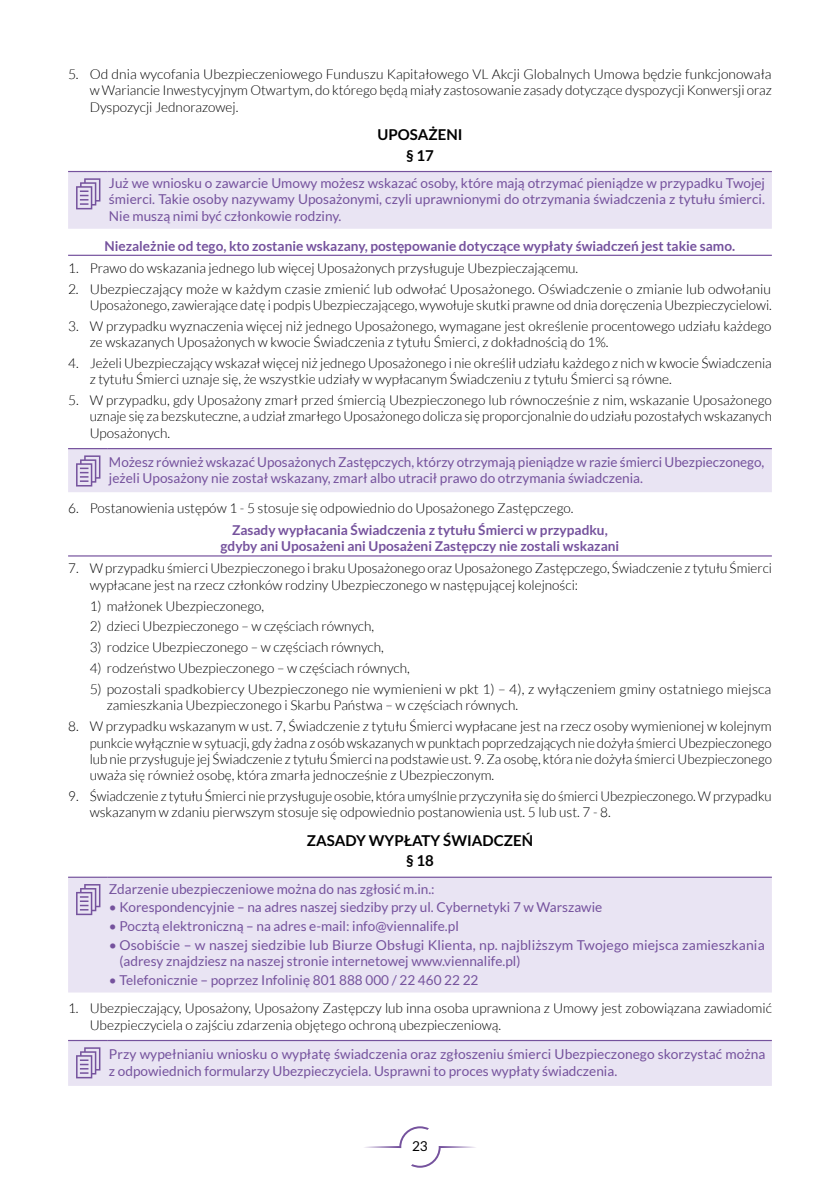
<style>
.page{position:relative;width:840px;height:1191px;background:#fff}
.page>*{position:absolute;margin:0;border:0;box-sizing:border-box;transform-origin:0 0}
.t1{font:700 15px/20.2px "Lato";color:#000;text-align:center}
.t2{font:300 13.6px/16.4px "Lato";color:#000}
.t3{font:13.6px/16.4px "Lato";color:#75529d}
.t4{font:700 13.6px/16.4px "Lato";color:#75529d;text-align:center}
.t5{font:13.6px "Lato";color:#000}
</style>
<div class="page">
<svg style="left:364px;top:1126px;width:112px;height:41px"></svg>
<hr style="left:68px;top:255px;width:703px;height:1px;background:#75529d">
<hr style="left:68px;top:555px;width:703px;height:1px;background:#75529d">
<div style="left:68px;top:172px;width:703px;height:57px;background:#e9e4f3"></div>
<hr style="left:108px;top:171px;width:663px;height:1px;background:#75529d">
<hr style="left:68px;top:171px;width:40px;height:1px;background:#75529d">
<svg style="left:76px;top:178px;width:24px;height:31px"></svg>
<div style="left:68px;top:448px;width:703px;height:44px;background:#e9e4f3"></div>
<div style="left:68px;top:878px;width:703px;height:114px;background:#e9e4f3"></div>
<hr style="left:68px;top:876px;width:40px;height:2px;background:#75529d">
<hr style="left:108px;top:876px;width:663px;height:2px;background:#75529d">
<svg style="left:76px;top:884px;width:24px;height:31px"></svg>
<div style="left:68px;top:1040px;width:703px;height:45px;background:#e9e4f3"></div>
<p class="t2" style="left:90px;top:66px;width:683px;text-align:justify;text-indent:-22px">5. Od dnia wycofania Ubezpieczeniowego Funduszu Kapitałowego VL Akcji Globalnych Umowa będzie funkcjonowała w Wariancie Inwestycyjnym Otwartym, do którego będą miały zastosowanie zasady dotyczące dyspozycji Konwersji oraz Dyspozycji Jednorazowej.</p>
<p class="t1" style="left:377px;top:125px;width:86px">UPOSAŻENI § 17</p>
<p class="t3" style="left:109px;top:175px;width:657px;text-align:justify">Już we wniosku o zawarcie Umowy możesz wskazać osoby, które mają otrzymać pieniądze w przypadku Twojej śmierci. Takie osoby nazywamy Uposażonymi, czyli uprawnionymi do otrzymania świadczenia z tytułu śmierci.<br>Nie muszą nimi być członkowie rodziny.</p>
<p class="t4" style="left:104px;top:237px;width:631px">Niezależnie od tego, kto zostanie wskazany, postępowanie dotyczące wypłaty świadczeń jest takie samo.</p>
<p class="t2" style="left:68px;top:260px;width:511px">1. Prawo do wskazania jednego lub więcej Uposażonych przysługuje Ubezpieczającemu.</p>
<p class="t2" style="left:68px;top:280px;width:704px;text-align:right">2. Ubezpieczający może w każdym czasie zmienić lub odwołać Uposażonego. Oświadczenie o zmianie lub odwołaniu<br>Uposażonego, zawierające datę i podpis Ubezpieczającego, wywołuje skutki prawne od dnia doręczenia Ubezpieczycielowi.</p>
<p class="t2" style="left:90px;top:318px;width:683px;text-indent:-22px">3. W przypadku wyznaczenia więcej niż jednego Uposażonego, wymagane jest określenie procentowego udziału każdego ze wskazanych Uposażonych w kwocie Świadczenia z tytułu Śmierci, z dokładnością do 1%.</p>
<p class="t2" style="left:90px;top:355px;width:683px;text-indent:-22px">4. Jeżeli Ubezpieczający wskazał więcej niż jednego Uposażonego i nie określił udziału każdego z nich w kwocie Świadczenia z tytułu Śmierci uznaje się, że wszystkie udziały w wypłacanym Świadczeniu z tytułu Śmierci są równe.</p>
<p class="t2" style="left:90px;top:392px;width:683px;text-align:justify;text-indent:-22px">5. W przypadku, gdy Uposażony zmarł przed śmiercią Ubezpieczonego lub równocześnie z nim, wskazanie Uposażonego uznaje się za bezskuteczne, a udział zmarłego Uposażonego dolicza się proporcjonalnie do udziału pozostałych wskazanych Uposażonych.</p>
<p class="t3" style="left:109px;top:453px;width:656px">Możesz również wskazać Uposażonych Zastępczych, którzy otrzymają pieniądze w razie śmierci Ubezpieczonego, jeżeli Uposażony nie został wskazany, zmarł albo utracił prawo do otrzymania świadczenia.</p>
<p class="t2" style="left:68px;top:500px;width:506px">6. Postanowienia ustępów 1 - 5 stosuje się odpowiednio do Uposażonego Zastępczego.</p>
<p class="t4" style="left:220px;top:522px;width:400px">Zasady wypłacania Świadczenia z tytułu Śmierci w przypadku, gdyby ani Uposażeni ani Uposażeni Zastępczy nie zostali wskazani</p>
<p class="t2" style="left:90px;top:560px;width:683px;text-indent:-22px">7. W przypadku śmierci Ubezpieczonego i braku Uposażonego oraz Uposażonego Zastępczego, Świadczenie z tytułu Śmierci wypłacane jest na rzecz członków rodziny Ubezpieczonego w następującej kolejności:</p>
<p class="t2" style="left:90px;top:597px;width:176px">1) małżonek Ubezpieczonego,</p>
<p class="t2" style="left:90px;top:618px;width:286px">2) dzieci Ubezpieczonego – w częściach równych,</p>
<p class="t2" style="left:90px;top:639px;width:295px">3) rodzice Ubezpieczonego – w częściach równych,</p>
<p class="t2" style="left:90px;top:660px;width:321px">4) rodzeństwo Ubezpieczonego – w częściach równych,</p>
<p class="t2" style="left:107px;top:681px;width:666px;text-indent:-17px">5) pozostali spadkobiercy Ubezpieczonego nie wymienieni w pkt 1) – 4), z wyłączeniem gminy ostatniego miejsca zamieszkania Ubezpieczonego i Skarbu Państwa – w częściach równych.</p>
<p class="t2" style="left:90px;top:718px;width:683px;text-align:justify;text-indent:-22px">8. W przypadku wskazanym w ust. 7, Świadczenie z tytułu Śmierci wypłacane jest na rzecz osoby wymienionej w kolejnym punkcie wyłącznie w sytuacji, gdy żadna z osób wskazanych w punktach poprzedzających nie dożyła śmierci Ubezpieczonego lub nie przysługuje jej Świadczenie z tytułu Śmierci na podstawie ust. 9. Za osobę, która nie dożyła śmierci Ubezpieczonego uważa się również osobę, która zmarła jednocześnie z Ubezpieczonym.</p>
<p class="t2" style="left:90px;top:788px;width:683px;text-indent:-22px">9. Świadczenie z tytułu Śmierci nie przysługuje osobie, która umyślnie przyczyniła się do śmierci Ubezpieczonego. W przypadku wskazanym w zdaniu pierwszym stosuje się odpowiednio postanowienia ust. 5 lub ust. 7 - 8.</p>
<p class="t1" style="left:306px;top:830px;width:228px">ZASADY WYPŁATY ŚWIADCZEŃ § 18</p>
<p class="t3" style="left:109px;top:880px;width:327px">Zdarzenie ubezpieczeniowe można do nas zgłosić m.in.:</p>
<p class="t3" style="left:109px;top:899px;width:494px">• Korespondencyjnie – na adres naszej siedziby przy ul. Cybernetyki 7 w Warszawie</p>
<p class="t3" style="left:109px;top:918px;width:351px">• Pocztą elektroniczną – na adres e-mail: info@viennalife.pl</p>
<p class="t3" style="left:119px;top:936px;width:646px;text-indent:-11px">• Osobiście – w naszej siedzibie lub Biurze Obsługi Klienta, np. najbliższym Twojego miejsca zamieszkania (adresy znajdziesz na naszej stronie internetowej www.viennalife.pl)</p>
<p class="t3" style="left:109px;top:971px;width:371px">• Telefonicznie – poprzez Infolinię 801 888 000 / 22 460 22 22</p>
<p class="t2" style="left:90px;top:1000px;width:683px;text-indent:-22px">1. Ubezpieczający, Uposażony, Uposażony Zastępczy lub inna osoba uprawniona z Umowy jest zobowiązana zawiadomić<br>Ubezpieczyciela o zajściu zdarzenia objętego ochroną ubezpieczeniową.</p>
<p class="t3" style="left:109px;top:1046px;width:657px">Przy wypełnianiu wniosku o wypłatę świadczenia oraz zgłoszeniu śmierci Ubezpieczonego skorzystać można z odpowiednich formularzy Ubezpieczyciela. Usprawni to proces wypłaty świadczenia.</p>
<p class="t5" style="left:412px;top:1138px;width:17px">23</p>
</div>
